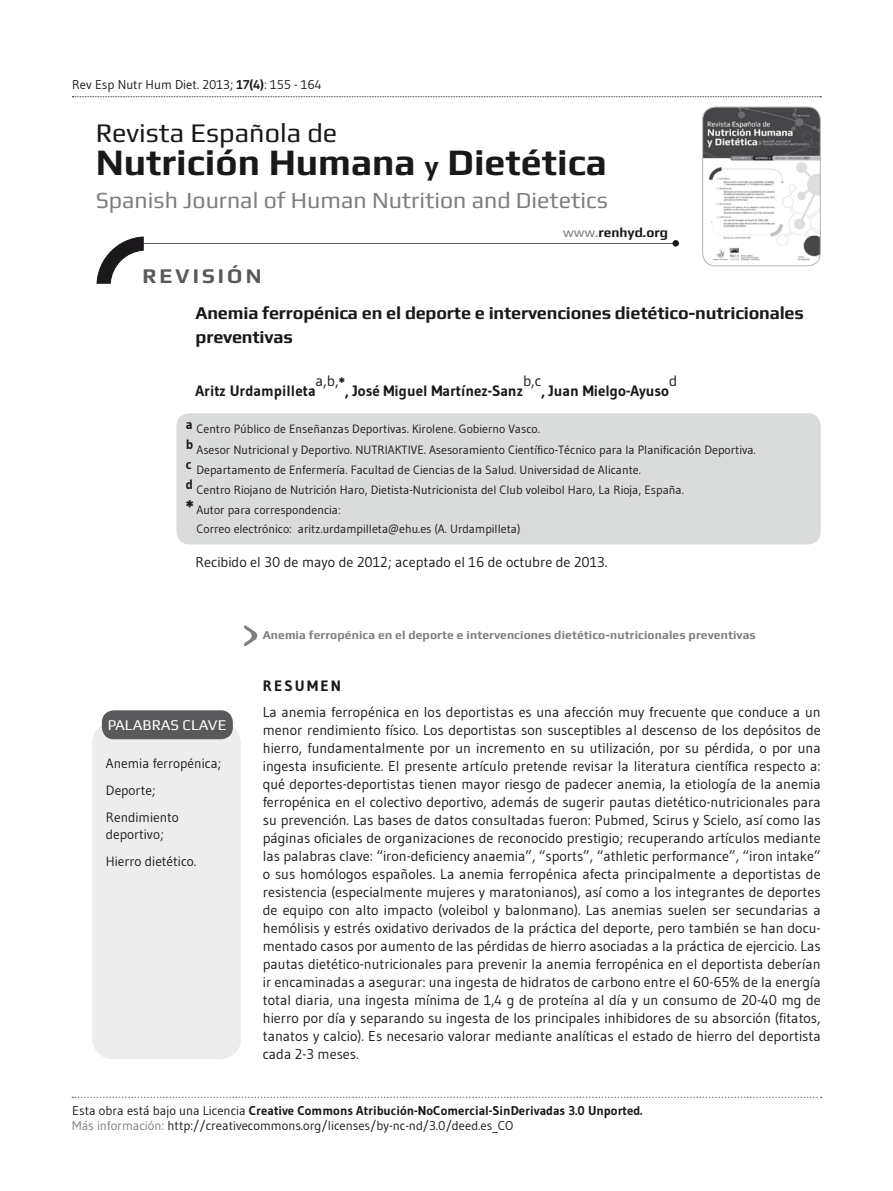
<style>
.page{position:relative;width:893px;height:1191px;background:#fff}
.page>*{position:absolute;margin:0;border:0;box-sizing:border-box;transform-origin:0 0}
.t1{font:700 37.5px "Play";color:#1a181b}
.t2{font:27px "Play";color:#1a181b}
.t3{font:23.1px "Play";color:#7c7e80}
.t4{font:700 21px "Play";letter-spacing:.15em;color:#59595b}
.t5{font:700 18px/24px "Play";letter-spacing:-.01em;color:#1a181b}
.t6{font:700 15px "Gudea";color:#1a181b}
.t7{font:15px "Play";color:#fff}
.t8{font:15px "Gudea";color:#1a181b}
.t9{font:700 15px "Gudea";letter-spacing:.15em;color:#1a181b}
.t10{font:14.25px/18px "Gudea";color:#1a181b;text-align:justify}
.t11{font:13.5px/27.2px "Gudea";color:#1a181b}
.t12{font:700 13.5px "Play";color:#1a181b}
.t13{font:12.75px/15.3px "Gudea";color:#1a181b}
.t14{font:12px/20.2px "Gudea";color:#1a181b}
.t15{font:700 12px "Play";letter-spacing:.01em;color:#7c7e80}
.s1{font-weight:700}
.s2{font-size:27px}
.s3{font-weight:400;color:#7c7e80}
.s4{font-weight:700;font-size:19.5px}
.s5{color:#7c7e80}
</style>
<div class="page">
<svg style="left:72px;top:96px;width:749px;height:1px"></svg>
<img style="left:703px;top:107px;width:117px;height:159px">
<div style="left:702px;top:107px;width:119px;height:159px;border:1px solid #b2b4b5;border-radius:13px"></div>
<svg style="left:72px;top:1096px;width:750px;height:2px"></svg>
<hr style="left:129px;top:243px;width:546px;height:1px;background:#59595b">
<svg style="left:96px;top:236px;width:48px;height:48px"></svg>
<div style="left:672px;top:240px;width:7px;height:6px;background:#1a181b;border-radius:50%"></div>
<svg style="left:244px;top:625px;width:13px;height:22px"></svg>
<div style="left:92px;top:722px;width:149px;height:337px;background:#ededee;border-radius:21px"></div>
<div style="left:102px;top:710px;width:131px;height:29px;background:#59595b;border-radius:12px"></div>
<div style="left:176px;top:413px;width:645px;height:131px;background:#dadbdb;border-radius:13px"></div>
<p class="t13" style="left:72px;top:77px;width:251px">Rev Esp Nutr Hum Diet. 2013; <span class="s1">17(4)</span>: 155 - 164</p>
<h2 class="t2" style="left:96px;top:116px;width:243px">Revista Española de</h2>
<h1 class="t1" style="left:96px;top:140px;width:513px">Nutrición Humana <span class="s2">y</span> Dietética</h1>
<h3 class="t3" style="left:96px;top:186px;width:514px">Spanish Journal of Human Nutrition and Dietetics</h3>
<h3 class="t4" style="left:142px;top:264px;width:121px">REVISIÓN</h3>
<p class="t12" style="left:563px;top:225px;width:106px"><span class="s3">www.</span>renhyd.org</p>
<p class="t5" style="left:196px;top:300px;width:610px">Anemia ferropénica en el deporte e intervenciones dietético-nutricionales preventivas</p>
<p class="t6" style="left:196px;top:381px;width:121px">Aritz Urdampilleta</p>
<p class="t8" style="left:669px;top:371px;width:10px">d</p>
<p class="t14" style="left:186px;top:418px;width:571px"><sup>a</sup> Centro Público de Enseñanzas Deportivas. Kirolene. Gobierno Vasco.<br><sup>b</sup> Asesor Nutricional y Deportivo. NUTRIAKTIVE. Asesoramiento Científico-Técnico para la Planificación Deportiva. <sup>c</sup> Departamento de Enfermería. Facultad de Ciencias de la Salud. Universidad de Alicante.<br><sup>d</sup> Centro Riojano de Nutrición Haro, Dietista-Nutricionista del Club voleibol Haro, La Rioja, España.<br><span class="s4">*</span> Autor para correspondencia:</p>
<p class="t14" style="left:196px;top:518px;width:325px">Correo electrónico: aritz.urdampilleta@ehu.es (A. Urdampilleta)</p>
<p class="t10" style="left:196px;top:552px;width:413px">Recibido el 30 de mayo de 2012; aceptado el 16 de octubre de 2013.</p>
<p class="t8" style="left:316px;top:371px;width:31px">a,b,<span class="s1">*</span></p>
<p class="t8" style="left:523px;top:371px;width:20px">b,c</p>
<p class="t6" style="left:345px;top:381px;width:179px">, José Miguel Martínez-Sanz</p>
<p class="t6" style="left:541px;top:381px;width:129px">, Juan Mielgo-Ayuso</p>
<p class="t7" style="left:108px;top:716px;width:120px">PALABRAS CLAVE</p>
<p class="t11" style="left:106px;top:749px;width:117px">Anemia ferropénica;<br>Deporte;<br>Rendimiento</p>
<p class="t11" style="left:106px;top:820px;width:92px">deportivo;<br>Hierro dietético.</p>
<p class="t15" style="left:263px;top:628px;width:495px">Anemia ferropénica en el deporte e intervenciones dietético-nutricionales preventivas</p>
<p class="t9" style="left:263px;top:676px;width:80px">RESUMEN</p>
<p class="t10" style="left:263px;top:702px;width:559px">La anemia ferropénica en los deportistas es una afección muy frecuente que conduce a un menor rendimiento físico. Los deportistas son susceptibles al descenso de los depósitos de hierro, fundamentalmente por un incremento en su utilización, por su pérdida, o por una ingesta insuficiente. El presente artículo pretende revisar la literatura científica respecto a: qué deportes-deportistas tienen mayor riesgo de padecer anemia, la etiología de la anemia ferropénica en el colectivo deportivo, además de sugerir pautas dietético-nutricionales para su prevención. Las bases de datos consultadas fueron: Pubmed, Scirus y Scielo, así como las páginas oficiales de organizaciones de reconocido prestigio; recuperando artículos mediante las palabras clave: “iron-deficiency anaemia”, “sports”, “athletic performance”, “iron intake” o sus homólogos españoles. La anemia ferropénica afecta principalmente a deportistas de resistencia (especialmente mujeres y maratonianos), así como a los integrantes de deportes de equipo con alto impacto (voleibol y balonmano). Las anemias suelen ser secundarias a hemólisis y estrés oxidativo derivados de la práctica del deporte, pero también se han docu&shy;mentado casos por aumento de las pérdidas de hierro asociadas a la práctica de ejercicio. Las pautas dietético-nutricionales para prevenir la anemia ferropénica en el deportista deberían ir encaminadas a asegurar: una ingesta de hidratos de carbono entre el 60-65% de la energía total diaria, una ingesta mínima de 1,4 g de proteína al día y un consumo de 20-40 mg de hierro por día y separando su ingesta de los principales inhibidores de su absorción (fitatos, tanatos y calcio). Es necesario valorar mediante analíticas el estado de hierro del deportista cada 2-3 meses.</p>
<p class="t13" style="left:72px;top:1102px;width:572px">Esta obra está bajo una Licencia <span class="s1">Creative Commons Atribución-NoComercial-SinDerivadas 3.0 Unported.<br></span><span class="s5">Más información:</span> http://creativecommons.org/licenses/by-nc-nd/3.0/deed.es_CO</p>
</div>
